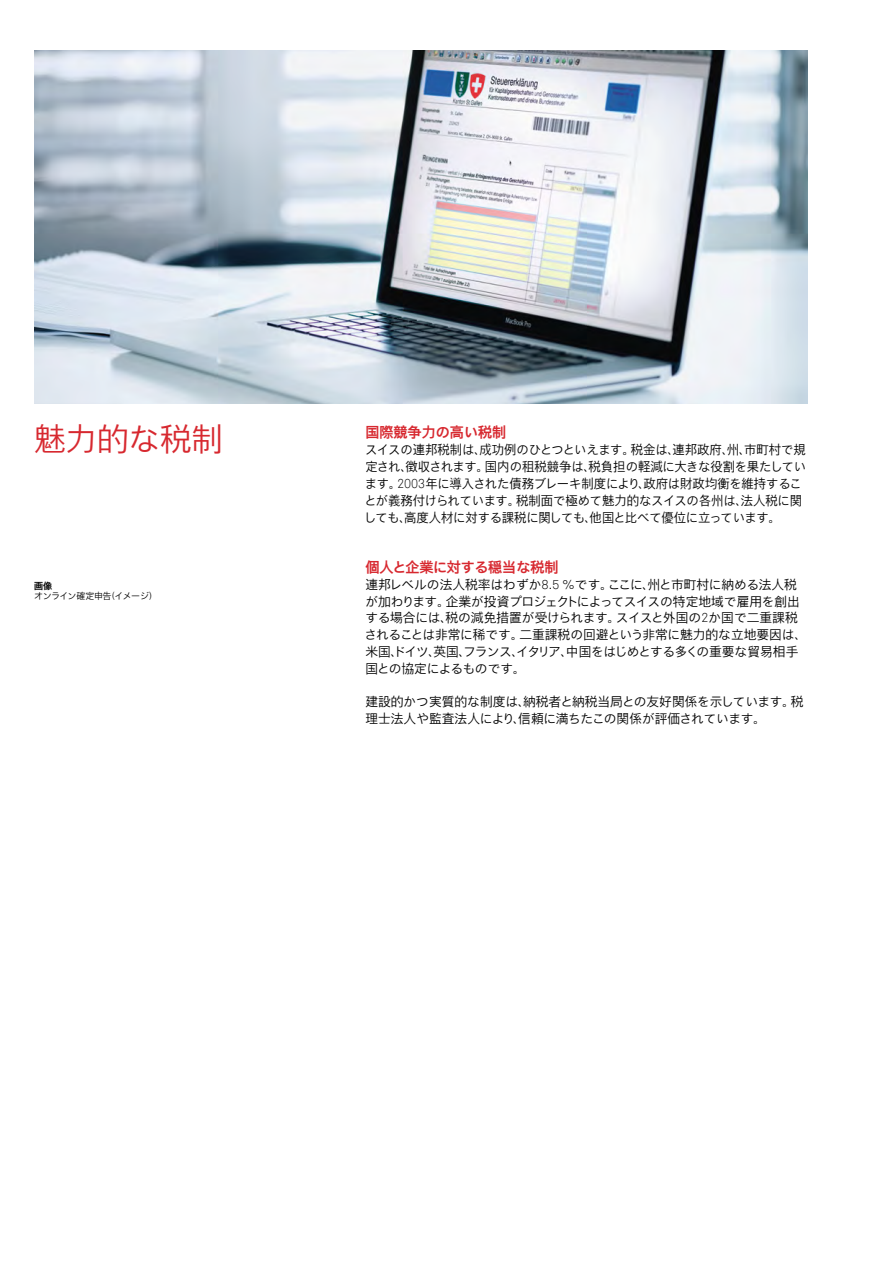
<style>
.page{position:relative;width:893px;height:1263px;background:#fff}
.page>*{position:absolute;margin:0;border:0;box-sizing:border-box;transform-origin:0 0}
.t1{font:31.5px "Akkurat S GE Light";color:#d7282f}
.t2{font:14.1px "Akkurat S GE Bold";color:#d7282f}
.t3{font:12.75px/16.8px "Akkurat S GE Light";letter-spacing:-.01em;color:#000}
.t4{font:9px "Akkurat S GE Light";letter-spacing:-.045em;color:#000}
.t5{font:9px "Akkurat S GE Bold";color:#000}
</style>
<div class="page">
<img style="left:34px;top:51px;width:774px;height:353px">
<h1 class="t1" style="left:34px;top:417px;width:190px">魅力的な税制</h1>
<p class="t2" style="left:365px;top:422px;width:142px">国際競争力の高い税制</p>
<p class="t3" style="left:364px;top:441px;width:444px">スイスの連邦税制は、成功例のひとつといえます。税金は、連邦政府、州、市町村で規定され、徴収されます。国内の租税競争は、税負担の軽減に大きな役割を果たしています。2003年に導入された債務ブレーキ制度により、政府は財政均衡を維持することが義務付けられています。税制面で極めて魅力的なスイスの各州は、法人税に関しても、高度人材に対する課税に関しても、他国と比べて優位に立っています。</p>
<p class="t2" style="left:365px;top:557px;width:195px">個人と企業に対する穏当な税制</p>
<p class="t3" style="left:364px;top:575px;width:444px">連邦レベルの法人税率はわずか8.5 ％です。ここに、州と市町村に納める法人税が加わります。企業が投資プロジェクトによってスイスの特定地域で雇用を創出する場合には、税の減免措置が受けられます。スイスと外国の2か国で二重課税されることは非常に稀です。二重課税の回避という非常に魅力的な立地要因は、米国、ドイツ、英国、フランス、イタリア、中国をはじめとする多くの重要な貿易相手国との協定によるものです。</p>
<p class="t3" style="left:365px;top:693px;width:440px">建設的かつ実質的な制度は、納税者と納税当局との友好関係を示しています。税理士法人や監査法人により、信頼に満ちたこの関係が評価されています。</p>
<p class="t5" style="left:34px;top:579px;width:19px">画像</p>
<p class="t4" style="left:34px;top:590px;width:125px">オンライン確定申告（イメージ）</p>
</div>
